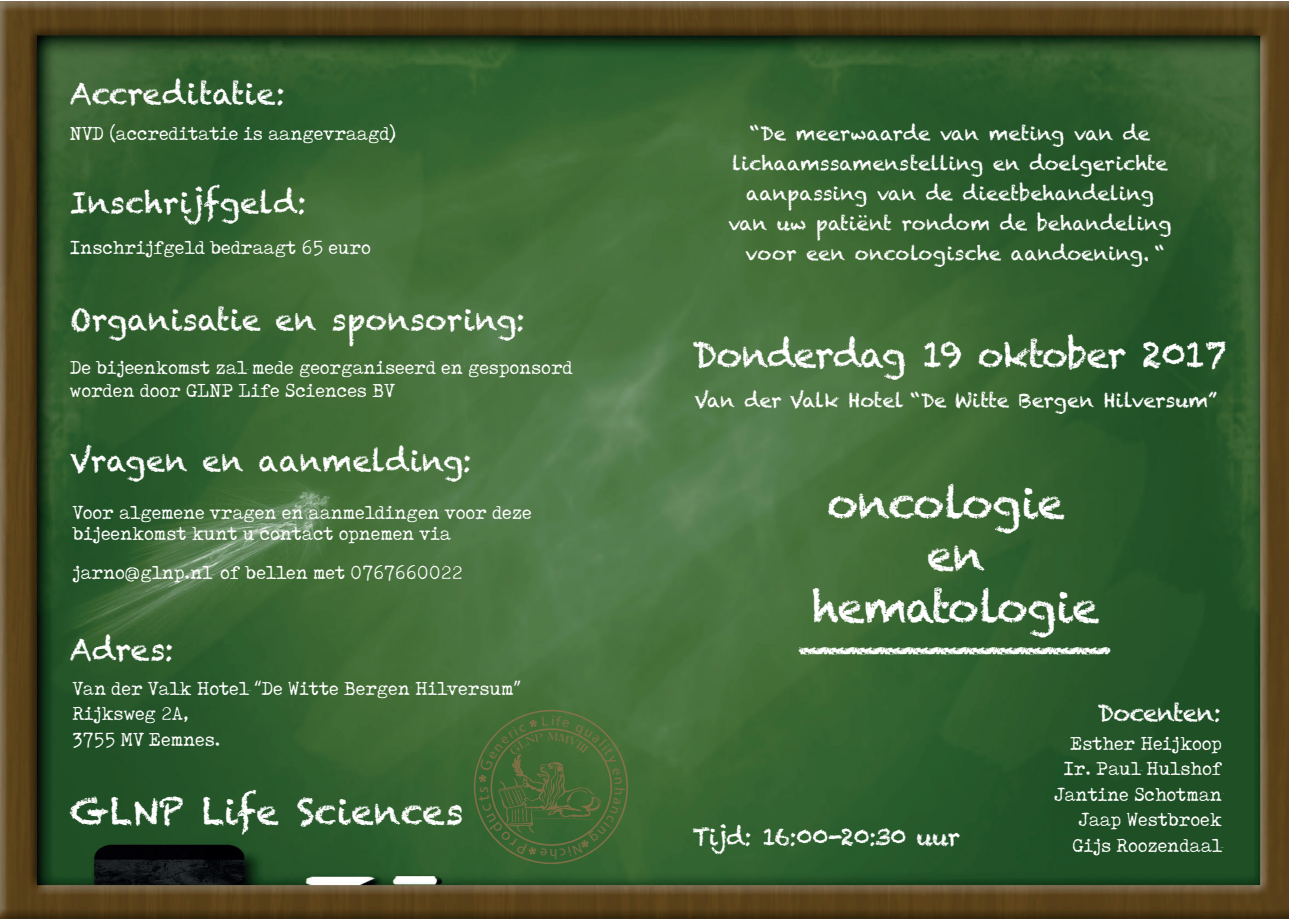
<style>
.page{position:relative;width:1289px;height:919px;background:#fff}
.page>*{position:absolute;margin:0;border:0;box-sizing:border-box;transform-origin:0 0}
.t1{font:43.35px/52.1px "Chalkduster";letter-spacing:-.035em;color:#fff;text-align:center}
.t2{font:36px "Chalkduster";letter-spacing:-.035em;color:#fff}
.t3{font:36px "Chalkduster";color:#fff}
.t4{font:30px "Chalkduster";color:#fff}
.t5{font:23.55px "Chalkduster";letter-spacing:-.035em;color:#fff}
.t6{font:21px/25.5px "Tox Typewriter";color:#fff}
.t7{font:19.5px/30px "Chalkduster";color:#fff;text-align:center}
.s1{font-family:"Myriad Pro"}
</style>
<div class="page">
<img style="left:0;top:1px;width:1288px;height:917px">
<svg style="left:474px;top:709px;width:154px;height:155px;background:#436a35"></svg>
<h3 class="t4" style="left:70px;top:76px;width:217px">Accreditatie:</h3>
<p class="t6" style="left:70px;top:121px;width:328px">NVD (accreditatie is aangevraagd)</p>
<h3 class="t4" style="left:70px;top:185px;width:238px">Inschrijfgeld:</h3>
<p class="t6" style="left:70px;top:234px;width:302px">Inschrijfgeld bedraagt 65 euro</p>
<h3 class="t4" style="left:70px;top:301px;width:457px">Organisatie en sponsoring:</h3>
<p class="t6" style="left:70px;top:355px;width:504px;line-height:23.7px">De bijeenkomst zal mede georganiseerd en gesponsord worden door GLNP Life Sciences BV</p>
<h3 class="t4" style="left:70px;top:443px;width:403px">Vragen en aanmelding:</h3>
<p class="t6" style="left:72px;top:501px;width:460px;line-height:21.6px">Voor algemene vragen en aanmeldingen voor deze bijeenkomst kunt u contact opnemen via</p>
<p class="t6" style="left:72px;top:559px;width:392px">jarno@glnp.nl of bellen met 0767660022</p>
<h3 class="t4" style="left:70px;top:631px;width:105px">Adres:</h3>
<p class="t6" style="left:72px;top:675px;width:450px">Van der Valk Hotel <span class="s1">“</span>De Witte Bergen Hilversum<span class="s1">”<br></span>Rijksweg 2A,<br>3755 MV Eemnes.</p>
<h2 class="t3" style="left:70px;top:790px;width:395px">GLNP Life Sciences</h2>
<p class="t7" style="left:728px;top:118px;width:445px">“De meerwaarde van meting van de lichaamssamenstelling en doelgerichte aanpassing van de dieetbehandeling van uw patiënt rondom de behandeling voor een oncologische aandoening. “</p>
<h2 class="t2" style="left:692px;top:333px;width:535px">Donderdag 19 oktober 2017</h2>
<p class="t7" style="left:694px;top:385px;width:524px">Van der Valk Hotel “De Witte Bergen Hilversum”</p>
<h1 class="t1" style="left:812px;top:476px;width:288px">oncologie en hematologie</h1>
<h1 class="t1" style="left:1109px;top:695px;width:312px;rotate:-180deg">___________</h1>
<p class="t5" style="left:692px;top:823px;width:269px">Tijd: 16:00-20:30 uur</p>
<p class="t5" style="left:1097px;top:699px;width:125px">Docenten:</p>
<p class="t6" style="left:1054px;top:730px;width:169px;text-align:right">Esther Heijkoop<br>Ir. Paul Hulshof<br>Jantine Schotman<br>Jaap Westbroek<br>Gijs Roozendaal</p>
</div>
